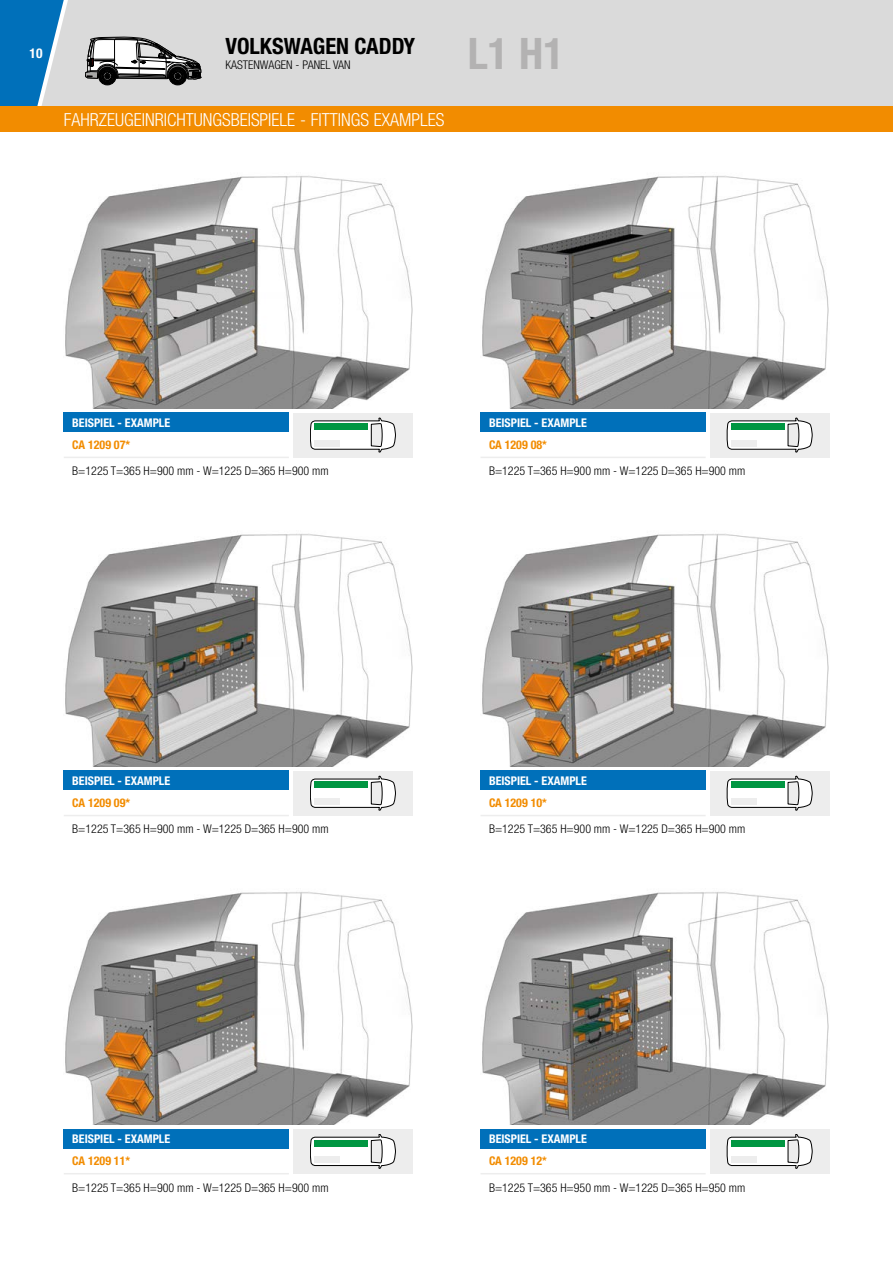
<style>
.page{position:relative;width:893px;height:1263px;background:#fff}
.page>*{position:absolute;margin:0;border:0;box-sizing:border-box;transform-origin:0 0}
.t1{font:700 condensed 43.5px "Helvetica Neue";color:#b3b2b2}
.t2{font:700 condensed 22.5px "Helvetica Neue";color:#000}
.t3{font:300 condensed 18px "Helvetica Neue";color:#fff}
.t4{font:700 condensed 13.5px "Helvetica Neue";color:#fff}
.t5{font:300 condensed 12px "Helvetica Neue";color:#000}
.t6{font:700 condensed 12px "Helvetica Neue";color:#fff}
.t7{font:700 condensed 12px "Helvetica Neue";color:#f28c00}
</style>
<div class="page">
<div style="left:0;top:0;width:41px;height:106px;background:#0070ba"></div>
<div style="left:41px;top:0;width:852px;height:106px;background:#dadada"></div>
<div style="left:0;top:106px;width:893px;height:26px;background:#f28c00"></div>
<img style="left:65px;top:175px;width:347px;height:233px">
<img style="left:65px;top:533px;width:347px;height:233px">
<img style="left:482px;top:175px;width:347px;height:233px">
<img style="left:482px;top:892px;width:347px;height:232px">
<img style="left:482px;top:533px;width:347px;height:233px">
<img style="left:65px;top:892px;width:347px;height:232px">
<svg style="left:85px;top:26px;width:118px;height:59px"></svg>
<div style="left:64px;top:771px;width:225px;height:19px;background:#0070ba"></div>
<div style="left:293px;top:771px;width:119px;height:44px;background:#ededed"></div>
<hr style="left:64px;top:815px;width:225px;height:1px;background:#ededed">
<svg style="left:310px;top:776px;width:86px;height:34px"></svg>
<div style="left:314px;top:782px;width:54px;height:6px;background:#009641"></div>
<div style="left:314px;top:798px;width:26px;height:7px;background:#ededed"></div>
<div style="left:64px;top:1129px;width:225px;height:19px;background:#0070ba"></div>
<div style="left:293px;top:1129px;width:119px;height:45px;background:#ededed"></div>
<hr style="left:64px;top:1173px;width:225px;height:1px;background:#ededed">
<svg style="left:310px;top:1134px;width:86px;height:34px"></svg>
<div style="left:314px;top:1140px;width:54px;height:6px;background:#009641"></div>
<div style="left:314px;top:1156px;width:26px;height:7px;background:#ededed"></div>
<div style="left:480px;top:413px;width:226px;height:19px;background:#0070ba"></div>
<div style="left:710px;top:413px;width:119px;height:44px;background:#ededed"></div>
<hr style="left:480px;top:457px;width:226px;height:1px;background:#ededed">
<svg style="left:727px;top:418px;width:85px;height:34px"></svg>
<div style="left:731px;top:423px;width:54px;height:7px;background:#009641"></div>
<div style="left:731px;top:440px;width:26px;height:7px;background:#ededed"></div>
<div style="left:480px;top:771px;width:226px;height:19px;background:#0070ba"></div>
<div style="left:710px;top:771px;width:119px;height:44px;background:#ededed"></div>
<hr style="left:480px;top:815px;width:226px;height:1px;background:#ededed">
<svg style="left:727px;top:776px;width:85px;height:34px"></svg>
<div style="left:731px;top:782px;width:54px;height:6px;background:#009641"></div>
<div style="left:731px;top:798px;width:26px;height:7px;background:#ededed"></div>
<div style="left:480px;top:1129px;width:226px;height:19px;background:#0070ba"></div>
<div style="left:710px;top:1129px;width:119px;height:45px;background:#ededed"></div>
<hr style="left:480px;top:1173px;width:226px;height:1px;background:#ededed">
<svg style="left:727px;top:1134px;width:85px;height:34px"></svg>
<div style="left:731px;top:1140px;width:54px;height:6px;background:#009641"></div>
<div style="left:731px;top:1156px;width:26px;height:7px;background:#ededed"></div>
<div style="left:64px;top:413px;width:225px;height:19px;background:#0070ba"></div>
<div style="left:293px;top:413px;width:119px;height:44px;background:#ededed"></div>
<hr style="left:64px;top:457px;width:225px;height:1px;background:#ededed">
<svg style="left:310px;top:418px;width:86px;height:34px"></svg>
<div style="left:314px;top:423px;width:54px;height:7px;background:#009641"></div>
<div style="left:314px;top:440px;width:26px;height:7px;background:#ededed"></div>
<h2 class="t2" style="left:225px;top:33px;width:191px">VOLKSWAGEN CADDY</h2>
<p class="t5" style="left:225px;top:58px;width:127px">KASTENWAGEN - PANEL VAN</p>
<p class="t4" style="left:30px;top:45px;width:14px">10</p>
<h1 class="t1" style="left:468px;top:27px;width:98px">L1 H1</h1>
<h3 class="t3" style="left:64px;top:110px;width:382px">FAHRZEUGEINRICHTUNGSBEISPIELE - FITTINGS EXAMPLES</h3>
<p class="t6" style="left:72px;top:415px;width:99px">BEISPIEL - EXAMPLE</p>
<p class="t7" style="left:72px;top:437px;width:59px">CA 1209 07*</p>
<p class="t5" style="left:72px;top:464px;width:258px">B=1225 T=365 H=900 mm - W=1225 D=365 H=900 mm</p>
<p class="t6" style="left:489px;top:415px;width:99px">BEISPIEL - EXAMPLE</p>
<p class="t7" style="left:489px;top:437px;width:59px">CA 1209 08*</p>
<p class="t5" style="left:489px;top:464px;width:258px">B=1225 T=365 H=900 mm - W=1225 D=365 H=900 mm</p>
<p class="t6" style="left:72px;top:773px;width:99px">BEISPIEL - EXAMPLE</p>
<p class="t7" style="left:72px;top:795px;width:59px">CA 1209 09*</p>
<p class="t5" style="left:72px;top:822px;width:258px">B=1225 T=365 H=900 mm - W=1225 D=365 H=900 mm</p>
<p class="t6" style="left:72px;top:1132px;width:99px">BEISPIEL - EXAMPLE</p>
<p class="t7" style="left:72px;top:1154px;width:59px">CA 1209 11*</p>
<p class="t5" style="left:72px;top:1180px;width:258px">B=1225 T=365 H=900 mm - W=1225 D=365 H=900 mm</p>
<p class="t6" style="left:489px;top:773px;width:99px">BEISPIEL - EXAMPLE</p>
<p class="t7" style="left:489px;top:795px;width:59px">CA 1209 10*</p>
<p class="t5" style="left:489px;top:822px;width:258px">B=1225 T=365 H=900 mm - W=1225 D=365 H=900 mm</p>
<p class="t6" style="left:489px;top:1132px;width:99px">BEISPIEL - EXAMPLE</p>
<p class="t7" style="left:489px;top:1154px;width:59px">CA 1209 12*</p>
<p class="t5" style="left:489px;top:1180px;width:258px">B=1225 T=365 H=950 mm - W=1225 D=365 H=950 mm</p>
</div>
